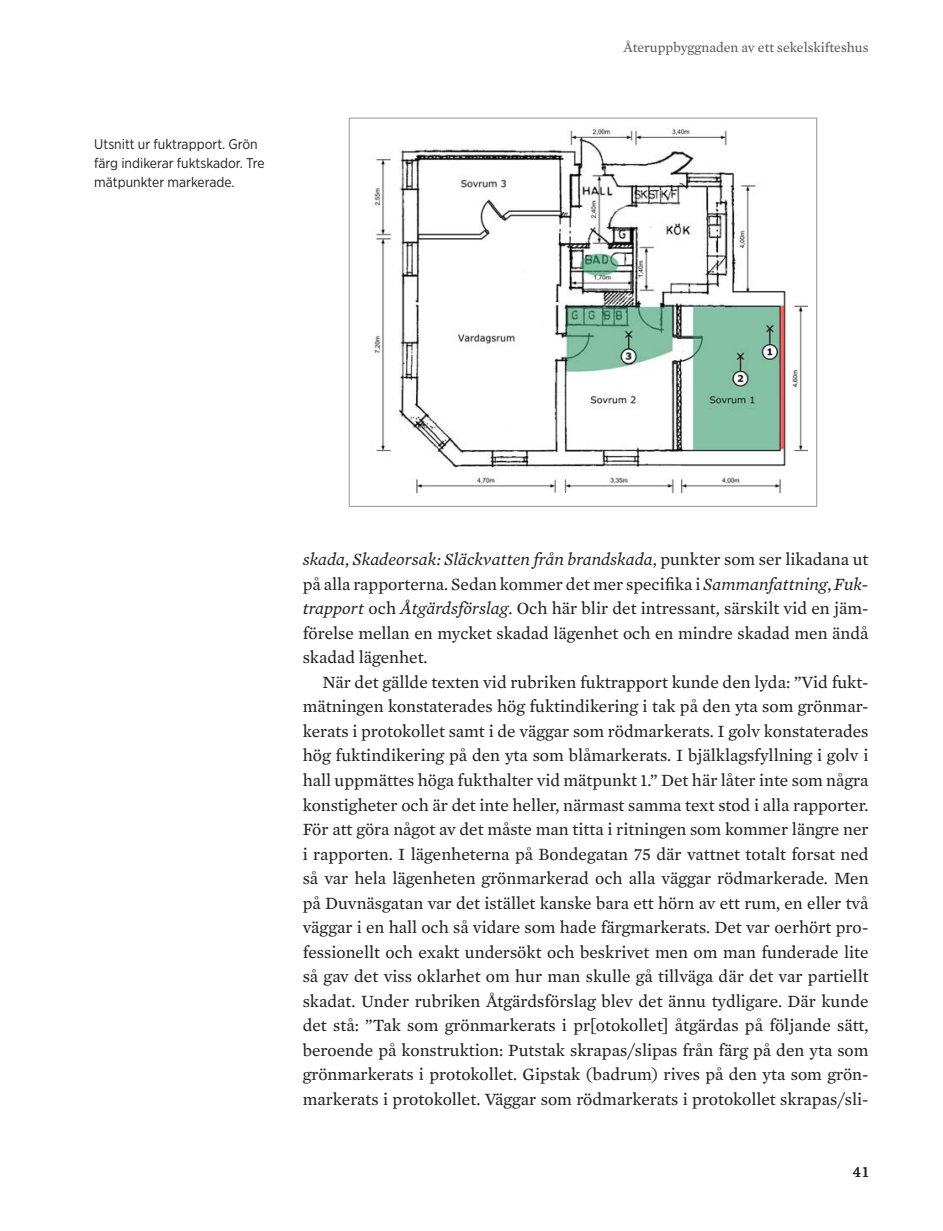
<style>
.page{position:relative;width:943px;height:1231px;background:#fff}
.page>*{position:absolute;margin:0;border:0;box-sizing:border-box;transform-origin:0 0}
.Bröd_indrag{font:17.5px/24.5px "Mercury Text G2";color:#231f20;text-align:justify}
.t1{font:15.75px "Mercury Text G2";color:#231f20}
.bildtext{font:14px/19.2px "Gotham Narrow";color:#231f20}
.t2{font:14px "Mercury Text G2";color:#57585a}
.t3{font:7.88px "Verdana Ref";color:#231f20}
.t4{font:7px "Verdana Ref";color:#010202}
.t5{font:700 7px "Verdana";color:#010202}
.s1{font-style:italic}
</style>
<div class="page">
<img style="left:372px;top:128px;width:435px;height:364px">
<p class="bildtext" style="left:94px;top:134px;width:172px">Utsnitt ur fuktrapport. Grön färg indikerar fuktskador. Tre mätpunkter markerade.</p>
<p class="t2" style="left:623px;top:37px;width:246px">Återuppbyggnaden av ett sekelskifteshus</p>
<p class="Bröd_indrag" style="left:303px;top:546px;width:567px"><span class="s1">skada</span>, <span class="s1">Skadeorsak: Släckvatten från brandskada</span>, punkter som ser likadana ut på alla rapporterna. Sedan kommer det mer specifika i <span class="s1">Sammanfattning</span>, <span class="s1">Fuk&shy;trapport</span> och <span class="s1">Åtgärdsförslag</span>. Och här blir det intressant, särskilt vid en jäm&shy;förelse mellan en mycket skadad lägenhet och en mindre skadad men ändå skadad lägenhet.</p>
<p class="Bröd_indrag" style="left:303px;top:669px;width:567px;text-indent:20px">När det gällde texten vid rubriken fuktrapport kunde den lyda: ”Vid fukt&shy;mätningen konstaterades hög fuktindikering i tak på den yta som grönmar&shy;kerats i protokollet samt i de väggar som rödmarkerats. I golv konstaterades hög fuktindikering på den yta som blåmarkerats. I bjälklagsfyllning i golv i hall uppmättes höga fukthalter vid mätpunkt 1.” Det här låter inte som några konstigheter och är det inte heller, närmast samma text stod i alla rapporter.<br>För att göra något av det måste man titta i ritningen som kommer längre ner i rapporten. I lägenheterna på Bondegatan 75 där vattnet totalt forsat ned så var hela lägenheten grönmarkerad och alla väggar rödmarkerade. Men på Duvnäsgatan var det istället kanske bara ett hörn av ett rum, en eller två väggar i en hall och så vidare som hade färgmarkerats. Det var oerhört pro&shy;fessionellt och exakt undersökt och beskrivet men om man funderade lite så gav det viss oklarhet om hur man skulle gå tillväga där det var partiellt skadat. Under rubriken Åtgärdsförslag blev det ännu tydligare. Där kunde det stå: ”Tak som grönmarkerats i pr[otokollet] åtgärdas på följande sätt, beroende på konstruktion: Putstak skrapas/slipas från färg på den yta som grönmarkerats i protokollet. Gipstak (badrum) rives på den yta som grön&shy;markerats i protokollet. Väggar som rödmarkerats i protokollet skrapas/sli-</p>
<p class="t3" style="left:621px;top:557px;width:39px">C:a 30 år</p>
<p class="t3" style="left:771px;top:557px;width:39px">C:a 10 år</p>
<p class="t3" style="left:352px;top:557px;width:69px">Furugolv, laserat</p>
<p class="t3" style="left:352px;top:589px;width:34px">Råspont</p>
<p class="t3" style="left:510px;top:557px;width:61px">Linoleummatta</p>
<p class="t3" style="left:668px;top:557px;width:29px">Klinker</p>
<p class="t3" style="left:668px;top:573px;width:13px">Fix</p>
<p class="t3" style="left:510px;top:605px;width:24px">Slagg</p>
<p class="t3" style="left:668px;top:605px;width:63px">Spackel/betong</p>
<p class="t3" style="left:352px;top:652px;width:24px">Slagg</p>
<p class="t4" style="left:469px;top:705px;width:22px">telenr</p>
<p class="t4" style="left:469px;top:722px;width:56px">www.ovento.se</p>
<p class="t4" style="left:588px;top:705px;width:57px">bg 5434-5772</p>
<p class="t4" style="left:588px;top:722px;width:71px">orgnr 556208-1959</p>
<p class="t4" style="left:691px;top:705px;width:126px">moms.reg/vatnr se556208195901</p>
<p class="t4" style="left:495px;top:705px;width:50px">08-754 00 50</p>
<p class="t5" style="left:350px;top:705px;width:43px">Ovento AB</p>
<p class="t4" style="left:350px;top:722px;width:66px">112 65 Stockholm</p>
<p class="t1" style="left:852px;top:1159px;width:18px">41</p>
</div>
